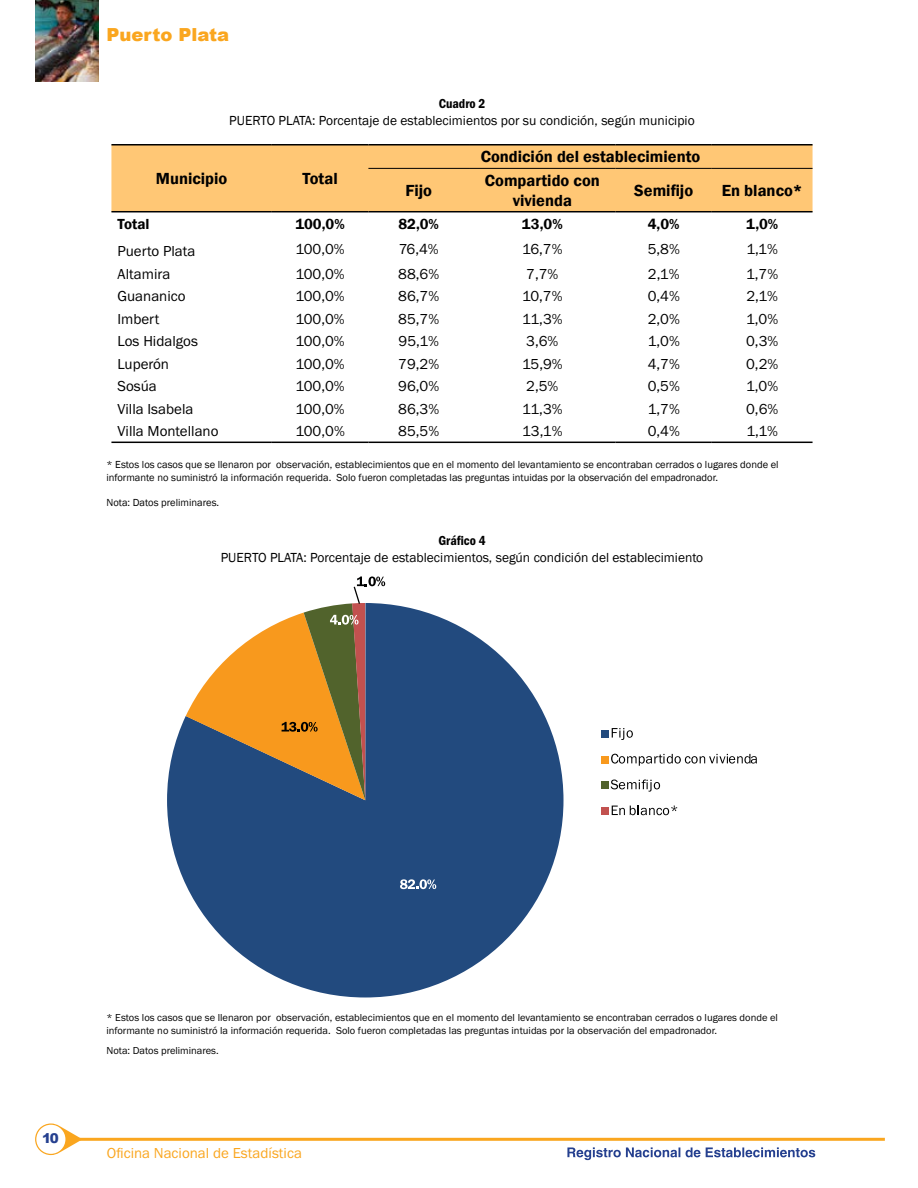
<style>
.page{position:relative;width:918px;height:1188px;background:#fff}
.page>*{position:absolute;margin:0;border:0;box-sizing:border-box;transform-origin:0 0}
.t1{font:900 18px "Arial";color:#faa61f}
.t2{font:600 16.5px/19.8px "Franklin Gothic";color:#000;text-align:center}
.t3{font:15px "Franklin Got Itc TOT Boo";color:#000}
.t4{font:600 15px "Franklin Gothic";color:#000}
.t5{font:15px "Franklin Got Itc TOT Boo";color:#faa61f}
.t6{font:13.5px "Franklin Gothic";color:#000}
.t7{font:13.5px "Franklin Got Itc TOT Dem Con";color:#000}
.t8{font:900 13.5px "Arial";color:#25408f}
.t9{font:10.5px/12.6px "Franklin Gothic";color:#000}
.t10{font:10.5px/12.6px "Franklin Got Itc TOT Boo";color:#000}
</style>
<div class="page">
<img style="left:35px;top:0;width:64px;height:82px">
<svg style="left:567px;top:1147px;width:113px;height:13px"></svg>
<svg style="left:686px;top:1147px;width:14px;height:10px"></svg>
<svg style="left:706px;top:1147px;width:109px;height:10px"></svg>
<svg style="left:35px;top:1124px;width:48px;height:31px"></svg>
<hr style="left:80px;top:1138px;width:805px;height:3px;background:#faa61f">
<div style="left:111px;top:146px;width:702px;height:65px;background:#ffc775"></div>
<hr style="left:111px;top:144px;width:161px;height:2px;background:#000">
<hr style="left:272px;top:144px;width:96px;height:2px;background:#000">
<hr style="left:368px;top:144px;width:101px;height:2px;background:#000">
<hr style="left:469px;top:144px;width:147px;height:2px;background:#000">
<hr style="left:616px;top:144px;width:96px;height:2px;background:#000">
<hr style="left:712px;top:144px;width:101px;height:2px;background:#000">
<hr style="left:111px;top:211px;width:161px;height:1px;background:#000">
<hr style="left:272px;top:211px;width:96px;height:1px;background:#000">
<hr style="left:368px;top:211px;width:101px;height:1px;background:#000">
<hr style="left:469px;top:211px;width:147px;height:1px;background:#000">
<hr style="left:616px;top:211px;width:96px;height:1px;background:#000">
<hr style="left:712px;top:211px;width:101px;height:1px;background:#000">
<hr style="left:111px;top:442px;width:161px;height:1px;background:#000">
<hr style="left:272px;top:442px;width:96px;height:1px;background:#000">
<hr style="left:368px;top:442px;width:101px;height:1px;background:#000">
<hr style="left:469px;top:442px;width:147px;height:1px;background:#000">
<hr style="left:616px;top:442px;width:96px;height:1px;background:#000">
<hr style="left:712px;top:442px;width:101px;height:1px;background:#000">
<hr style="left:368px;top:168px;width:101px;height:1px;background:#000">
<hr style="left:469px;top:168px;width:147px;height:1px;background:#000">
<hr style="left:616px;top:168px;width:96px;height:1px;background:#000">
<hr style="left:712px;top:168px;width:101px;height:1px;background:#000">
<svg style="left:167px;top:604px;width:397px;height:393px;fill:#224a7e"></svg>
<svg style="left:400px;top:879px;width:36px;height:10px"></svg>
<svg style="left:186px;top:577px;width:199px;height:223px"></svg>
<div style="left:601px;top:730px;width:8px;height:8px;background:#224a7e"></div>
<svg style="left:612px;top:728px;width:21px;height:12px"></svg>
<div style="left:601px;top:756px;width:8px;height:7px;background:#f8991d"></div>
<svg style="left:611px;top:754px;width:146px;height:12px"></svg>
<div style="left:601px;top:781px;width:8px;height:8px;background:#51632c"></div>
<svg style="left:611px;top:780px;width:49px;height:12px"></svg>
<div style="left:601px;top:807px;width:8px;height:8px;background:#c2514f"></div>
<svg style="left:612px;top:806px;width:65px;height:9px"></svg>
<p class="t1" style="left:106px;top:21px;width:124px">Puerto Plata</p>
<p class="t7" style="left:439px;top:96px;width:48px">Cuadro 2</p>
<p class="t6" style="left:229px;top:112px;width:467px">PUERTO PLATA: Porcentaje de establecimientos por su condición, según municipio</p>
<p class="t2" style="left:156px;top:169px;width:73px">Municipio</p>
<p class="t2" style="left:302px;top:169px;width:37px">Total</p>
<p class="t2" style="left:481px;top:147px;width:221px">Condición del establecimiento</p>
<p class="t2" style="left:405px;top:181px;width:28px">Fijo</p>
<p class="t2" style="left:485px;top:171px;width:117px">Compartido con vivienda</p>
<p class="t2" style="left:634px;top:181px;width:60px">Semifijo</p>
<p class="t2" style="left:722px;top:181px;width:82px">En blanco*</p>
<p class="t4" style="left:117px;top:215px;width:34px">Total</p>
<p class="t4" style="left:295px;top:215px;width:51px">100,0%</p>
<p class="t4" style="left:398px;top:215px;width:42px">82,0%</p>
<p class="t4" style="left:522px;top:215px;width:42px">13,0%</p>
<p class="t4" style="left:648px;top:215px;width:33px">4,0%</p>
<p class="t4" style="left:746px;top:215px;width:34px">1,0%</p>
<p class="t3" style="left:117px;top:243px;width:80px">Puerto Plata</p>
<p class="t3" style="left:296px;top:240px;width:51px">100,0%</p>
<p class="t3" style="left:399px;top:240px;width:41px">76,4%</p>
<p class="t3" style="left:522px;top:240px;width:42px">16,7%</p>
<p class="t3" style="left:648px;top:240px;width:34px">5,8%</p>
<p class="t3" style="left:746px;top:240px;width:33px">1,1%</p>
<p class="t3" style="left:117px;top:265px;width:54px">Altamira</p>
<p class="t3" style="left:296px;top:265px;width:51px">100,0%</p>
<p class="t3" style="left:398px;top:265px;width:42px">88,6%</p>
<p class="t3" style="left:526px;top:265px;width:34px">7,7%</p>
<p class="t3" style="left:648px;top:265px;width:33px">2,1%</p>
<p class="t3" style="left:746px;top:265px;width:34px">1,7%</p>
<p class="t3" style="left:117px;top:288px;width:70px">Guananico</p>
<p class="t3" style="left:296px;top:288px;width:51px">100,0%</p>
<p class="t3" style="left:398px;top:288px;width:42px">86,7%</p>
<p class="t3" style="left:522px;top:288px;width:42px">10,7%</p>
<p class="t3" style="left:648px;top:288px;width:34px">0,4%</p>
<p class="t3" style="left:746px;top:288px;width:33px">2,1%</p>
<p class="t3" style="left:117px;top:310px;width:43px">Imbert</p>
<p class="t3" style="left:296px;top:310px;width:51px">100,0%</p>
<p class="t3" style="left:398px;top:310px;width:42px">85,7%</p>
<p class="t3" style="left:522px;top:310px;width:42px">11,3%</p>
<p class="t3" style="left:648px;top:310px;width:34px">2,0%</p>
<p class="t3" style="left:746px;top:310px;width:34px">1,0%</p>
<p class="t3" style="left:117px;top:333px;width:82px">Los Hidalgos</p>
<p class="t3" style="left:296px;top:333px;width:51px">100,0%</p>
<p class="t3" style="left:399px;top:333px;width:42px">95,1%</p>
<p class="t3" style="left:526px;top:333px;width:34px">3,6%</p>
<p class="t3" style="left:648px;top:333px;width:34px">1,0%</p>
<p class="t3" style="left:746px;top:333px;width:34px">0,3%</p>
<p class="t3" style="left:117px;top:355px;width:53px">Luperón</p>
<p class="t3" style="left:296px;top:355px;width:51px">100,0%</p>
<p class="t3" style="left:398px;top:355px;width:42px">79,2%</p>
<p class="t3" style="left:522px;top:355px;width:42px">15,9%</p>
<p class="t3" style="left:648px;top:355px;width:34px">4,7%</p>
<p class="t3" style="left:746px;top:355px;width:34px">0,2%</p>
<p class="t3" style="left:117px;top:378px;width:41px">Sosúa</p>
<p class="t3" style="left:296px;top:378px;width:51px">100,0%</p>
<p class="t3" style="left:398px;top:378px;width:42px">96,0%</p>
<p class="t3" style="left:526px;top:378px;width:34px">2,5%</p>
<p class="t3" style="left:648px;top:378px;width:34px">0,5%</p>
<p class="t3" style="left:746px;top:378px;width:34px">1,0%</p>
<p class="t3" style="left:117px;top:400px;width:77px">Villa Isabela</p>
<p class="t3" style="left:296px;top:400px;width:51px">100,0%</p>
<p class="t3" style="left:398px;top:400px;width:42px">86,3%</p>
<p class="t3" style="left:522px;top:400px;width:42px">11,3%</p>
<p class="t3" style="left:648px;top:400px;width:34px">1,7%</p>
<p class="t3" style="left:746px;top:400px;width:34px">0,6%</p>
<p class="t3" style="left:118px;top:423px;width:103px">Villa Montellano</p>
<p class="t3" style="left:296px;top:423px;width:51px">100,0%</p>
<p class="t3" style="left:398px;top:423px;width:42px">85,5%</p>
<p class="t3" style="left:522px;top:423px;width:42px">13,1%</p>
<p class="t3" style="left:648px;top:423px;width:34px">0,4%</p>
<p class="t3" style="left:747px;top:423px;width:33px">1,1%</p>
<p class="t9" style="left:106px;top:459px;width:674px">* Estos los casos que se llenaron por observación, establecimientos que en el momento del levantamiento se encontraban cerrados o lugares donde el informante no suministró la información requerida. Solo fueron completadas las preguntas intuidas por la observación del empadronador.</p>
<p class="t9" style="left:106px;top:496px;width:114px">Nota: Datos preliminares.</p>
<p class="t7" style="left:438px;top:533px;width:49px">Gráfico 4</p>
<p class="t6" style="left:221px;top:549px;width:484px">PUERTO PLATA: Porcentaje de establecimientos, según condición del establecimiento</p>
<p class="t8" style="left:42px;top:1129px;width:18px">10</p>
<p class="t10" style="left:106px;top:1012px;width:673px">* Estos los casos que se llenaron por observación, establecimientos que en el momento del levantamiento se encontraban cerrados o lugares donde el informante no suministró la información requerida. Solo fueron completadas las preguntas intuidas por la observación del empadronador.</p>
<p class="t10" style="left:106px;top:1044px;width:114px">Nota: Datos preliminares.</p>
<p class="t5" style="left:107px;top:1144px;width:196px">Oficina Nacional de Estadística</p>
</div>
